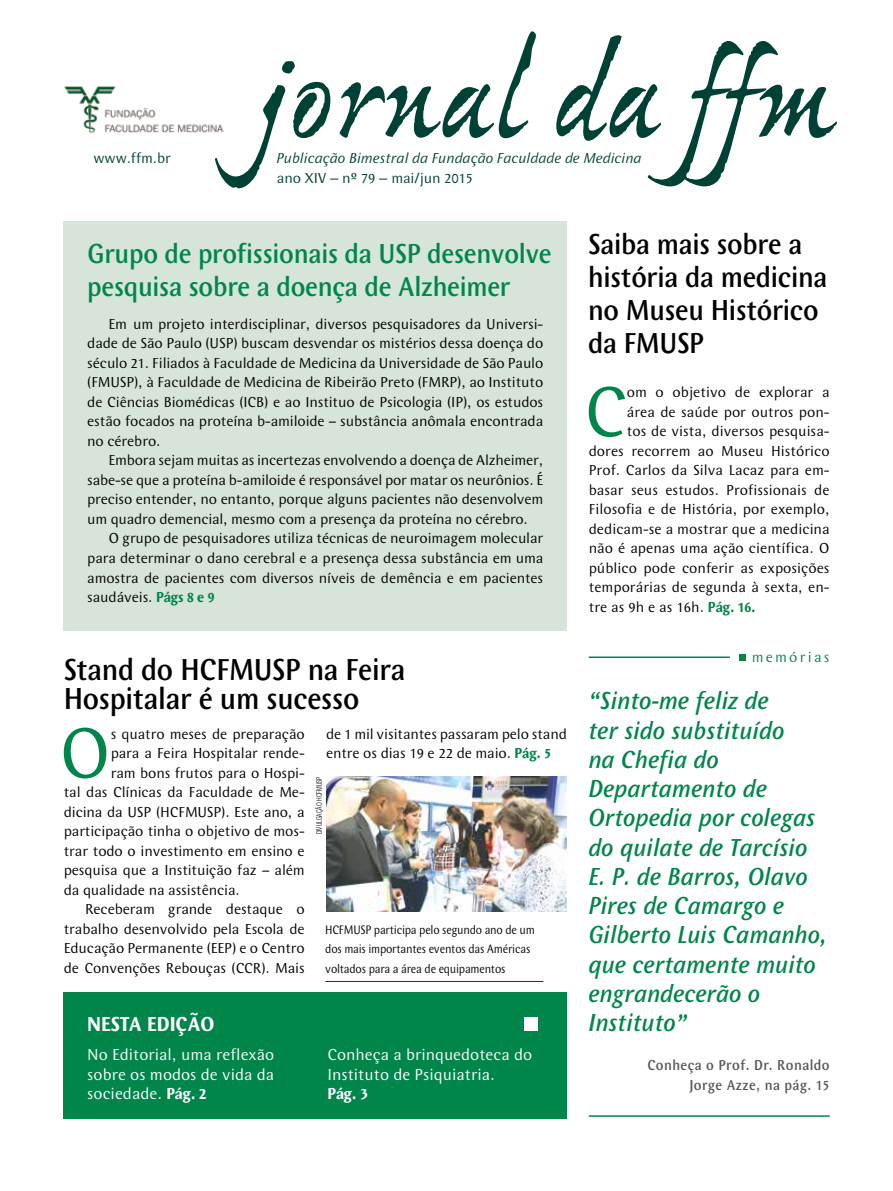
<style>
.page{position:relative;width:893px;height:1191px;background:#fff}
.page>*{position:absolute;margin:0;border:0;box-sizing:border-box;transform-origin:0 0}
.t1{font:140.1px "Ex Ponto MM 450";letter-spacing:-.005em;color:#004136}
.t2{font:73.5px "Wunderlich Normal";color:#00854b}
.t3{font:500 31.5px/29.2px "Wunderlich";letter-spacing:-.01em;color:#000;scale:.9 1}
.t4{font:500 30px/33px "Wunderlich";letter-spacing:-.01em;color:#000;scale:.9 1}
.t5{font:500 28.5px/33px "Wunderlich";letter-spacing:-.01em;color:#00854b;scale:.9 1}
.t6{font:italic 500 25.5px/29.2px "Wunderlich";color:#00854b;scale:.9 1}
.t7{font:700 21px "Wunderlich";color:#fff;scale:.9 1}
.t8{font:16.5px/19.5px "Wunderlich Normal";color:#fff;text-align:justify}
.t9{font:700 16.5px "Wunderlich";color:#fff;scale:.9 1}
.t10{font:15px/19.5px "Wunderlich Normal";letter-spacing:-.01em;color:#000;text-align:justify}
.t11{font:italic 15px "Wunderlich";letter-spacing:-.01em;color:#004136}
.t12{font:500 15px/19.5px "Wunderlich";letter-spacing:.03em;color:#575756;text-align:right;scale:.9 1}
.t13{font:15px "Wunderlich";letter-spacing:-.01em;color:#004136}
.t14{font:15px "Wunderlich Normal";letter-spacing:.15em;color:#00854b}
.t15{font:12.75px/19.5px "Wunderlich";letter-spacing:-.02em;color:#000;scale:.9 1}
.t16{font:300 condensed 7.5px "Helvetica Neue";color:#000;scale:.9 1}
.s1{font-family:"Wunderlich";font-weight:700;color:#00854b}
.s2{font-family:"Wunderlich";font-weight:700}
</style>
<div class="page">
<img style="left:64px;top:86px;width:160px;height:48px">
<div style="left:64px;top:222px;width:503px;height:409px;background:#d6e4d9"></div>
<div style="left:64px;top:992px;width:503px;height:127px;background:#00854b"></div>
<div style="left:524px;top:1017px;width:13px;height:14px;background:#fff"></div>
<hr style="left:589px;top:656px;width:141px;height:2px;background:#00854b">
<hr style="left:589px;top:1115px;width:241px;height:1px;background:#00854b">
<svg style="left:739px;top:654px;width:6px;height:6px"></svg>
<hr style="left:325px;top:981px;width:218px;height:1px;background:#004136">
<img style="left:326px;top:776px;width:241px;height:135px">
<p class="t13" style="left:94px;top:150px;width:79px">www.ffm.br</p>
<h1 class="t1" style="left:257px;top:26px;width:579px">jornal da ffm</h1>
<p class="t11" style="left:277px;top:150px;width:367px">Publicação Bimestral da Fundação Faculdade de Medicina</p>
<p class="t13" style="left:277px;top:169px;width:198px">ano XIV – nº 79 – mai/jun 2015</p>
<h3 class="t5" style="left:87px;top:237px;width:518px">Grupo de profissionais da USP desenvolve pesquisa sobre a doença de Alzheimer</h3>
<p class="t10" style="left:87px;top:314px;width:458px;text-indent:21px">Em um projeto interdisciplinar, diversos pesquisadores da Universi&shy;dade de São Paulo (USP) buscam desvendar os mistérios dessa doença do século 21. Filiados à Faculdade de Medicina da Universidade de São Paulo (FMUSP), à Faculdade de Medicina de Ribeirão Preto (FMRP), ao Instituto de Ciências Biomédicas (ICB) e ao Instituo de Psicologia (IP), os estudos estão focados na proteína b-amiloide – substância anômala encontrada no cérebro.</p>
<p class="t10" style="left:87px;top:451px;width:458px;text-indent:21px">Embora sejam muitas as incertezas envolvendo a doença de Alzheimer, sabe-se que a proteína b-amiloide é responsável por matar os neurônios. É preciso entender, no entanto, porque alguns pacientes não desenvolvem um quadro demencial, mesmo com a presença da proteína no cérebro.</p>
<p class="t10" style="left:87px;top:529px;width:458px;text-indent:21px">O grupo de pesquisadores utiliza técnicas de neuroimagem molecular para determinar o dano cerebral e a presença dessa substância em uma amostra de pacientes com diversos níveis de demência e em pacientes saudáveis. <span class="s1">Págs 8 e 9</span></p>
<h3 class="t3" style="left:64px;top:655px;width:381px">Stand do HCFMUSP na Feira<br>Hospitalar é um sucesso</h3>
<h2 class="t2" style="left:58px;top:712px;width:55px">O</h2>
<p class="t10" style="left:111px;top:724px;width:195px">s quatro meses de preparação</p>
<p class="t10" style="left:111px;top:743px;width:195px">para a Feira Hospitalar rende-</p>
<p class="t10" style="left:111px;top:763px;width:195px">ram bons frutos para o Hospi-</p>
<p class="t10" style="left:64px;top:782px;width:242px">tal das Clínicas da Faculdade de Me-</p>
<p class="t10" style="left:64px;top:802px;width:242px">dicina da USP (HCFMUSP). Este ano, a</p>
<p class="t10" style="left:64px;top:821px;width:242px">participação tinha o objetivo de mos-</p>
<p class="t10" style="left:64px;top:841px;width:242px">trar todo o investimento em ensino e</p>
<p class="t10" style="left:64px;top:860px;width:242px">pesquisa que a Instituição faz – além</p>
<p class="t10" style="left:64px;top:880px;width:178px">da qualidade na assistência.</p>
<p class="t10" style="left:85px;top:899px;width:221px">Receberam grande destaque o</p>
<p class="t10" style="left:64px;top:919px;width:242px">trabalho desenvolvido pela Escola de</p>
<p class="t10" style="left:64px;top:938px;width:242px">Educação Permanente (EEP) e o Centro</p>
<p class="t10" style="left:64px;top:958px;width:242px">de Convenções Rebouças (CCR). Mais</p>
<p class="t10" style="left:326px;top:724px;width:242px">de 1 mil visitantes passaram pelo stand entre os dias 19 e 22 de maio. <span class="s1">Pág. 5</span></p>
<p class="t16" style="left:315px;top:834px;width:66px;rotate:-90deg">DIVULGAÇÃO HCFMUSP</p>
<p class="t15" style="left:325px;top:919px;width:234px">HCFMUSP participa pelo segundo ano de um dos mais importantes eventos das Américas voltados para a área de equipamentos</p>
<h3 class="t7" style="left:87px;top:1012px;width:143px">NESTA EDIÇÃO</h3>
<p class="t8" style="left:87px;top:1045px;width:189px">No Editorial, uma reflexão sobre os modos de vida da sociedade. <span class="s2">Pág. 2</span></p>
<p class="t8" style="left:327px;top:1045px;width:206px">Conheça a brinquedoteca do<br>Instituto de Psiquiatria.</p>
<p class="t9" style="left:327px;top:1084px;width:46px">Pág. 3</p>
<h3 class="t4" style="left:588px;top:228px;width:267px">Saiba mais sobre a história da medicina no Museu Histórico da FMUSP</h3>
<h2 class="t2" style="left:584px;top:371px;width:44px">C</h2>
<p class="t10" style="left:627px;top:382px;width:204px">om o objetivo de explorar a</p>
<p class="t10" style="left:627px;top:402px;width:204px">área de saúde por outros pon-</p>
<p class="t10" style="left:627px;top:421px;width:204px">tos de vista, diversos pesquisa-</p>
<p class="t10" style="left:589px;top:441px;width:242px">dores recorrem ao Museu Histórico</p>
<p class="t10" style="left:589px;top:460px;width:242px">Prof. Carlos da Silva Lacaz para em-</p>
<p class="t10" style="left:589px;top:480px;width:242px">basar seus estudos. Profissionais de</p>
<p class="t10" style="left:589px;top:499px;width:242px">Filosofia e de História, por exemplo,</p>
<p class="t10" style="left:589px;top:519px;width:242px">dedicam-se a mostrar que a medicina</p>
<p class="t10" style="left:589px;top:538px;width:242px">não é apenas uma ação científica. O</p>
<p class="t10" style="left:589px;top:558px;width:242px">público pode conferir as exposições</p>
<p class="t10" style="left:589px;top:577px;width:242px">temporárias de segunda à sexta, en-</p>
<p class="t10" style="left:589px;top:597px;width:168px">tre as 9h e as 16h. <span class="s1">Pág. 16.</span></p>
<p class="t14" style="left:752px;top:649px;width:80px">memórias</p>
<h3 class="t6" style="left:589px;top:686px;width:267px">“Sinto-me feliz de<br>ter sido substituído<br>na Chefia do<br>Departamento de<br>Ortopedia por colegas do quilate de Tarcísio<br>E. P. de Barros, Olavo<br>Pires de Camargo e<br>Gilberto Luis Camanho, que certamente muito engrandecerão o<br>Instituto”</h3>
<p class="t12" style="left:647px;top:1055px;width:204px">Conheça o Prof. Dr. Ronaldo<br>Jorge Azze, na pág. 15</p>
</div>
